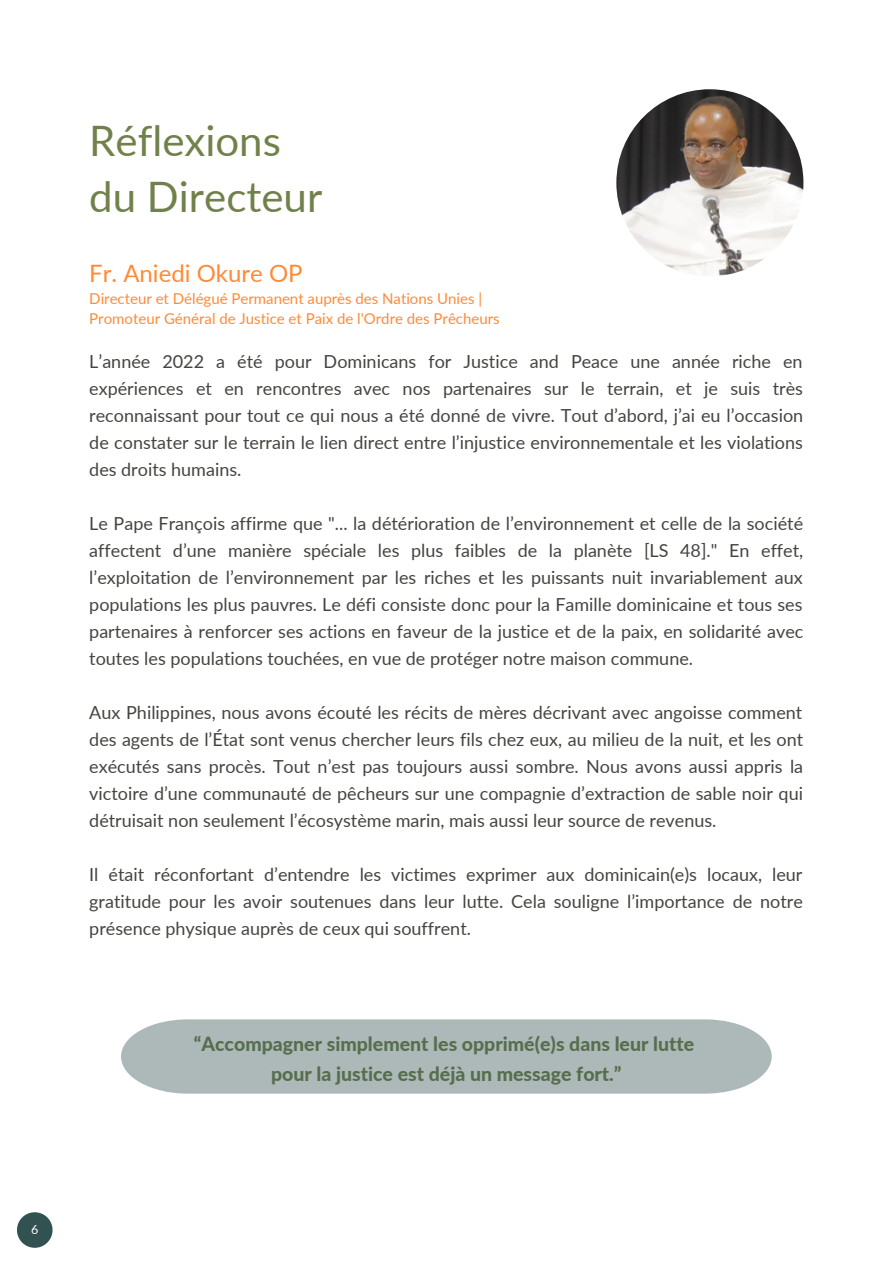
<style>
.page{position:relative;width:893px;height:1264px;background:#fff}
.page>*{position:absolute;margin:0;border:0;box-sizing:border-box;transform-origin:0 0}
.t1{font:42px "Lato";color:#70814b}
.t2{font:24px "Lato";color:#ff8a36}
.t3{font:800 19.5px "Lato";color:#70814b}
.t4{font:18px/27px "Lato";color:#444440;text-align:justify}
.t5{font:15px "Lato";color:#ff8a36}
.t6{font:12.6px "Lato";color:#fff}
</style>
<div class="page">
<svg style="left:17px;top:1212px;width:35px;height:35px"></svg>
<img style="left:616px;top:89px;width:187px;height:187px;border-radius:50%">
<div style="left:121px;top:1019px;width:650px;height:74px;background:#adb9b9"></div>
<p class="t1" style="left:89px;top:114px;width:193px">Réflexions</p>
<p class="t1" style="left:89px;top:170px;width:234px">du Directeur</p>
<p class="t2" style="left:89px;top:259px;width:215px">Fr. Aniedi Okure OP</p>
<p class="t5" style="left:89px;top:289px;width:394px">Directeur et Délégué Permanent auprès des Nations Unies |</p>
<p class="t5" style="left:89px;top:309px;width:412px">Promoteur Général de Justice et Paix de l'Ordre des Prêcheurs</p>
<p class="t4" style="left:89px;top:347px;width:715px">L’année 2022 a été pour Dominicans for Justice and Peace une année riche en expériences et en rencontres avec nos partenaires sur le terrain, et je suis très reconnaissant pour tout ce qui nous a été donné de vivre. Tout d’abord, j’ai eu l’occasion de constater sur le terrain le lien direct entre l’injustice environnementale et les violations des droits humains.</p>
<p class="t4" style="left:89px;top:509px;width:715px">Le Pape François affirme que "... la détérioration de l’environnement et celle de la société affectent d’une manière spéciale les plus faibles de la planète [LS 48]." En effet, l’exploitation de l’environnement par les riches et les puissants nuit invariablement aux populations les plus pauvres. Le défi consiste donc pour la Famille dominicaine et tous ses partenaires à renforcer ses actions en faveur de la justice et de la paix, en solidarité avec toutes les populations touchées, en vue de protéger notre maison commune.</p>
<p class="t4" style="left:89px;top:698px;width:715px">Aux Philippines, nous avons écouté les récits de mères décrivant avec angoisse comment des agents de l’État sont venus chercher leurs fils chez eux, au milieu de la nuit, et les ont exécutés sans procès. Tout n’est pas toujours aussi sombre. Nous avons aussi appris la victoire d’une communauté de pêcheurs sur une compagnie d’extraction de sable noir qui détruisait non seulement l’écosystème marin, mais aussi leur source de revenus.</p>
<p class="t4" style="left:89px;top:860px;width:715px">Il était réconfortant d’entendre les victimes exprimer aux dominicain(e)s locaux, leur gratitude pour les avoir soutenues dans leur lutte. Cela souligne l’importance de notre présence physique auprès de ceux qui souffrent.</p>
<p class="t3" style="left:194px;top:1032px;width:502px">“Accompagner simplement les opprimé(e)s dans leur lutte</p>
<p class="t3" style="left:271px;top:1061px;width:352px">pour la justice est déjà un message fort.”</p>
<p class="t6" style="left:31px;top:1221px;width:9px">6</p>
</div>
